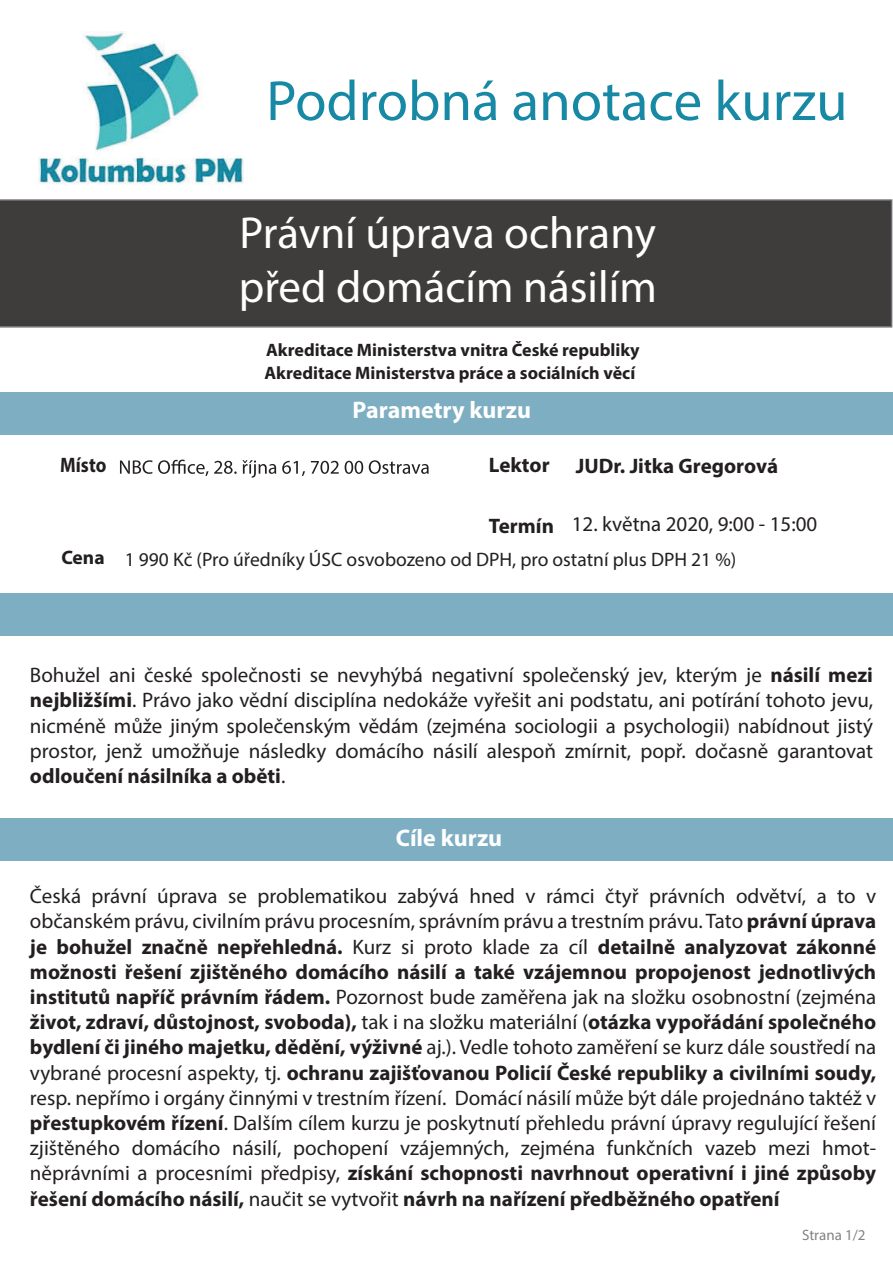
<style>
.page{position:relative;width:893px;height:1263px;background:#fff}
.page>*{position:absolute;margin:0;border:0;box-sizing:border-box;transform-origin:0 0}
.t1{font:57px "Myriad Pro";color:#1889a5}
.t2{font:45px/54px "Myriad Pro";color:#fff}
.t3{font:700 24px "Myriad Pro";color:#fff}
.t4{font:21px/25.2px "Myriad Pro";color:#231f20;text-align:justify}
.t5{font:700 21px "Myriad Pro";color:#231f20}
.t6{font:700 21px "Myriad Pro";color:#231f20;scale:.88 1}
.t7{font:19.5px "Myriad Pro";color:#231f20}
.t8{font:700 18px "Myriad Pro";color:#231f20}
.t9{font:15px "Myriad Pro";color:#808285}
.s1{font-weight:700}
</style>
<div class="page">
<div style="left:0;top:199px;width:892px;height:129px;background:#3e3d3c"></div>
<div style="left:0;top:392px;width:893px;height:42px;background:#7eaec2"></div>
<div style="left:0;top:593px;width:893px;height:42px;background:#7eaec2"></div>
<div style="left:0;top:819px;width:893px;height:42px;background:#7eaec2"></div>
<img style="left:38px;top:32px;width:205px;height:152px">
<svg style="left:120px;top:460px;width:309px;height:18px"></svg>
<h1 class="t1" style="left:266px;top:66px;width:583px">Podrobná anotace kurzu</h1>
<h2 class="t2" style="left:239px;top:206px;width:420px">Právní úprava ochrany před domácím násilím</h2>
<p class="t8" style="left:266px;top:338px;width:375px">Akreditace Ministerstva vnitra České republiky</p>
<p class="t8" style="left:265px;top:361px;width:372px">Akreditace Ministerstva práce a sociálních věcí</p>
<p class="t3" style="left:353px;top:394px;width:180px">Parametry kurzu</p>
<p class="t6" style="left:60px;top:451px;width:54px">Místo</p>
<p class="t5" style="left:489px;top:451px;width:62px">Lektor</p>
<p class="t5" style="left:489px;top:513px;width:67px">Termín</p>
<p class="t5" style="left:576px;top:452px;width:204px">JUDr. Jitka Gregorová</p>
<p class="t4" style="left:572px;top:511px;width:247px">12. května 2020, 9:00 - 15:00</p>
<p class="t7" style="left:61px;top:547px;width:676px"><span class="s1">Cena</span> 1 990 Kč (Pro úředníky ÚSC osvobozeno od DPH, pro ostatní plus DPH 21 %)</p>
<p class="t4" style="left:30px;top:662px;width:845px">Bohužel ani české společnosti se nevyhýbá negativní společenský jev, kterým je <span class="s1">násilí mezi nejbližšími</span>. Právo jako vědní disciplína nedokáže vyřešit ani podstatu, ani potírání tohoto jevu, nicméně může jiným společenským vědám (zejména sociologii a psychologii) nabídnout jistý prostor, jenž umožňuje následky domácího násilí alespoň zmírnit, popř. dočasně garantovat <span class="s1">odloučení násilníka a oběti</span>.</p>
<p class="t3" style="left:396px;top:822px;width:108px">Cíle kurzu</p>
<p class="t4" style="left:30px;top:883px;width:848px">Česká právní úprava se problematikou zabývá hned v rámci čtyř právních odvětví, a to v občanském právu, civilním právu procesním, správním právu a trestním právu. Tato <span class="s1">právní úprava je bohužel značně nepřehledná.</span> Kurz si proto klade za cíl <span class="s1">detailně analyzovat zákonné možnosti řešení zjištěného domácího násilí a také vzájemnou propojenost jednotlivých institutů napříč právním řádem.</span> Pozornost bude zaměřena jak na složku osobnostní (zejména <span class="s1">život, zdraví, důstojnost, svoboda),</span> tak i na složku materiální (<span class="s1">otázka vypořádání společného bydlení či jiného majetku, dědění, výživné</span> aj.). Vedle tohoto zaměření se kurz dále soustředí na vybrané procesní aspekty, tj. <span class="s1">ochranu zajišťovanou Policií České republiky a civilními soudy, </span>resp. nepřímo i orgány činnými v trestním řízení. Domácí násilí může být dále projednáno taktéž v <span class="s1">přestupkovém řízení</span>. Dalším cílem kurzu je poskytnutí přehledu právní úpravy regulující řešení zjištěného domácího násilí, pochopení vzájemných, zejména funkčních vazeb mezi hmot&shy;něprávními a procesními předpisy, <span class="s1">získání schopnosti navrhnout operativní i jiné způsoby řešení domácího násilí,</span> naučit se vytvořit <span class="s1">návrh na nařízení předběžného opatření</span></p>
<p class="t9" style="left:802px;top:1225px;width:65px">Strana 1/2</p>
</div>
